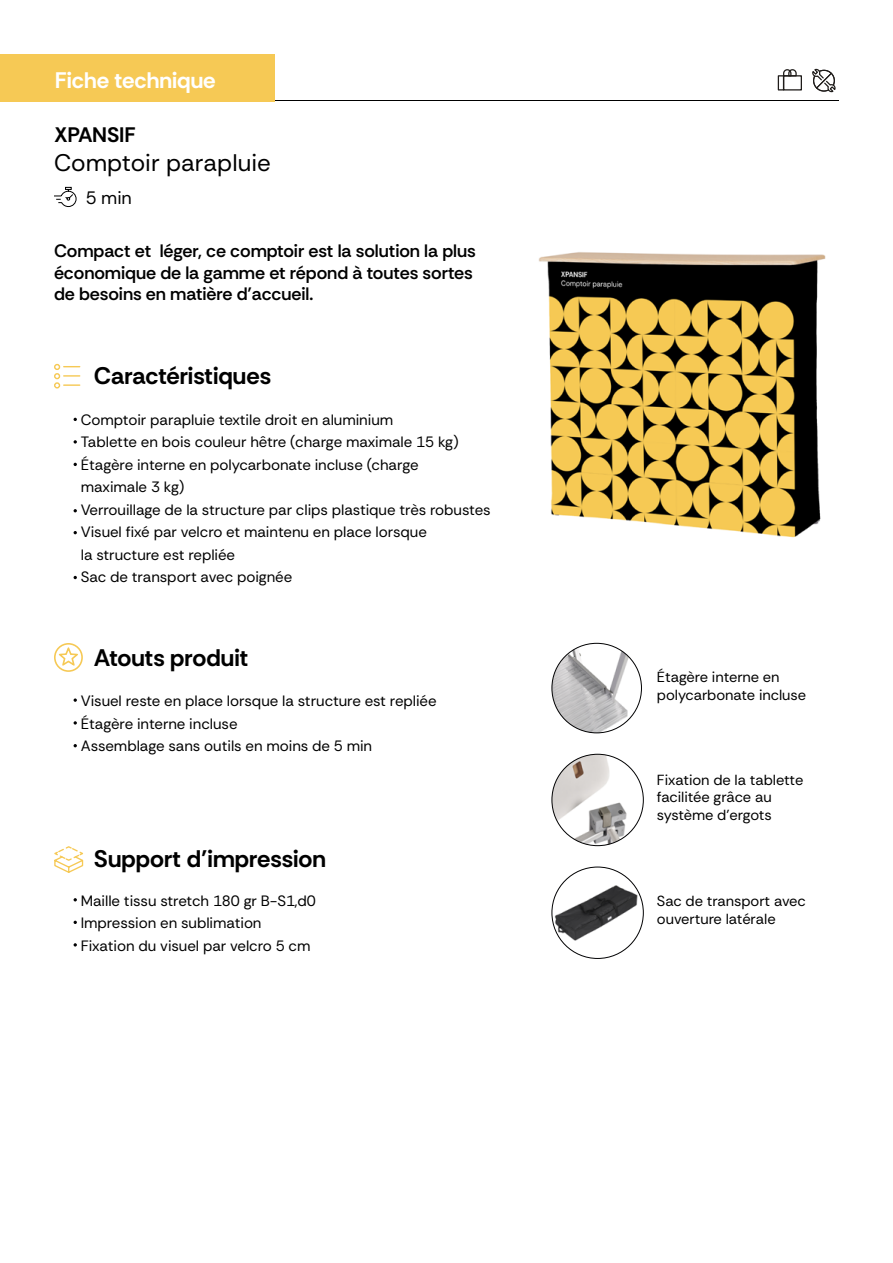
<style>
.page{position:relative;width:893px;height:1263px;background:#fff}
.page>*{position:absolute;margin:0;border:0;box-sizing:border-box;transform-origin:0 0}
.t1{font:700 24px "Rethink Sans";color:#000}
.t2{font:24px "Rethink Sans";color:#000}
.t3{font:700 22.5px "Rethink Sans";color:#fff}
.t4{font:700 21px "Rethink Sans";letter-spacing:-.01em;color:#000}
.t5{font:600 18px/21.6px "Rethink Sans";letter-spacing:-.005em;color:#000}
.t6{font:18px "Rethink Sans";color:#000}
.t7{font:15px/22.5px "Rethink Sans";letter-spacing:-.005em;color:#000}
.t8{font:14.7px/17.5px "Rethink Sans";letter-spacing:-.005em;color:#000}
</style>
<div class="page">
<img style="left:538px;top:252px;width:288px;height:286px">
<hr style="left:275px;top:100px;width:564px;height:1px;background:#000">
<img style="left:552px;top:879px;width:91px;height:73px">
<img style="left:552px;top:754px;width:91px;height:92px;border-radius:46px">
<img style="left:552px;top:643px;width:89px;height:90px;border-radius:45px">
<div style="left:0;top:54px;width:275px;height:47px;background:#f6c955"></div>
<svg style="left:54px;top:187px;width:23px;height:20px"></svg>
<svg style="left:74px;top:698px;width:3px;height:4px"></svg>
<svg style="left:74px;top:721px;width:3px;height:4px"></svg>
<svg style="left:783px;top:69px;width:14px;height:6px"></svg>
<div style="left:783px;top:75px;width:19px;height:16px;border:1px solid #1f1c1a"></div>
<div style="left:778px;top:75px;width:6px;height:16px;border:1px solid #1f1c1a"></div>
<svg style="left:812px;top:68px;width:24px;height:25px"></svg>
<svg style="left:54px;top:363px;width:27px;height:26px"></svg>
<svg style="left:54px;top:643px;width:29px;height:29px"></svg>
<svg style="left:54px;top:846px;width:30px;height:27px"></svg>
<svg style="left:74px;top:440px;width:3px;height:4px"></svg>
<h2 class="t3" style="left:55px;top:66px;width:162px">Fiche technique</h2>
<h3 class="t4" style="left:54px;top:122px;width:83px">XPANSIF</h3>
<h1 class="t2" style="left:54px;top:148px;width:218px">Comptoir parapluie</h1>
<p class="t6" style="left:86px;top:186px;width:48px">5 min</p>
<p class="t5" style="left:54px;top:240px;width:423px">Compact et léger, ce comptoir est la solution la plus économique de la gamme et répond à toutes sortes de besoins en matière d’accueil.</p>
<h1 class="t1" style="left:94px;top:361px;width:179px">Caractéristiques</h1>
<p class="t7" style="left:81px;top:408px;width:411px">Comptoir parapluie textile droit en aluminium<br>Tablette en bois couleur hêtre (charge maximale 15 kg)<br>Étagère interne en polycarbonate incluse (charge<br>maximale 3 kg)<br>Verrouillage de la structure par clips plastique très robustes Visuel fixé par velcro et maintenu en place lorsque<br>la structure est repliée<br>Sac de transport avec poignée</p>
<h1 class="t1" style="left:94px;top:642px;width:156px">Atouts produit</h1>
<p class="t7" style="left:81px;top:689px;width:357px">Visuel reste en place lorsque la structure est repliée<br>Étagère interne incluse<br>Assemblage sans outils en moins de 5 min</p>
<h1 class="t1" style="left:94px;top:843px;width:234px">Support d’impression</h1>
<p class="t7" style="left:81px;top:889px;width:237px">Maille tissu stretch 180 gr B-S1,d0<br>Impression en sublimation<br>Fixation du visuel par velcro 5 cm</p>
<p class="t8" style="left:657px;top:668px;width:151px">Étagère interne en polycarbonate incluse</p>
<p class="t8" style="left:657px;top:771px;width:148px">Fixation de la tablette facilitée grâce au système d’ergots</p>
<p class="t8" style="left:657px;top:892px;width:150px">Sac de transport avec ouverture latérale</p>
</div>
